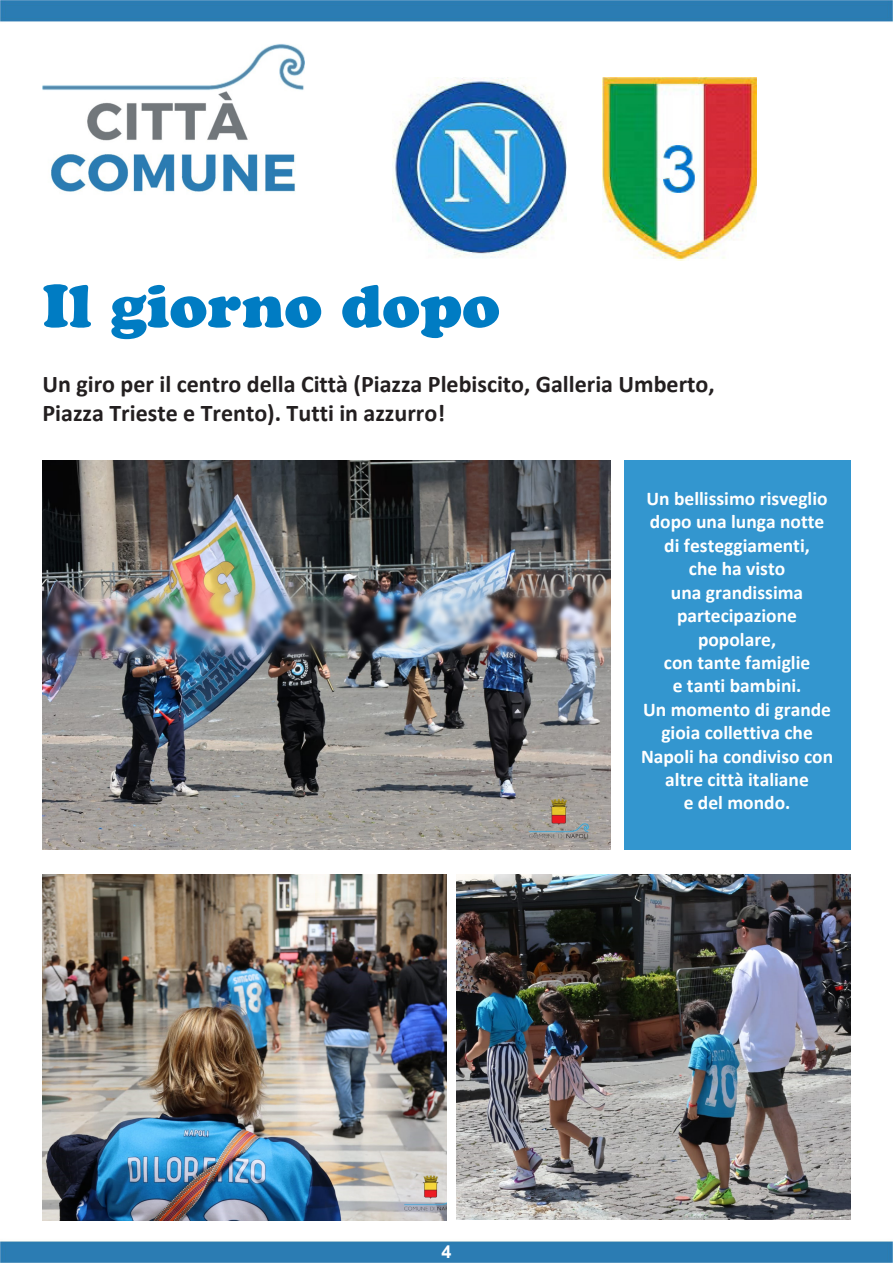
<style>
.page{position:relative;width:893px;height:1263px;background:#fff}
.page>*{position:absolute;margin:0;border:0;box-sizing:border-box;transform-origin:0 0}
.Stile_di_paragrafo_3{font:60px "Cooper Black Std";color:#007cc3}
.Corpo_del_testo{font:700 24px "Calibri";color:#231f20}
.Corpo_del_testo-2{font:700 19.5px/23.4px "Calibri";color:#fff;text-align:center}
.Corpo_del_testo-3{font:700 18px "Arial";color:#fff}
</style>
<div class="page">
<img style="left:0;top:0;width:893px;height:1263px">
<div style="left:624px;top:461px;width:226px;height:389px;background:#3396cf"></div>
<img style="left:43px;top:44px;width:262px;height:164px">
<img style="left:43px;top:461px;width:568px;height:389px">
<img style="left:43px;top:874px;width:403px;height:346px">
<img style="left:457px;top:874px;width:393px;height:345px">
<img style="left:602px;top:78px;width:154px;height:182px">
<img style="left:392px;top:78px;width:175px;height:182px">
<p class="Stile_di_paragrafo_3" style="left:43px;top:270px;width:459px">Il giorno dopo</p>
<p class="Corpo_del_testo" style="left:43px;top:367px;width:674px">Un giro per il centro della Città (Piazza Plebiscito, Galleria Umberto,</p>
<p class="Corpo_del_testo" style="left:43px;top:396px;width:404px">Piazza Trieste e Trento). Tutti in azzurro!</p>
<p class="Corpo_del_testo-3" style="left:441px;top:1238px;width:12px">4</p>
<p class="Corpo_del_testo-2" style="left:646px;top:487px;width:183px">Un bellissimo risveglio</p>
<p class="Corpo_del_testo-2" style="left:650px;top:510px;width:176px">dopo una lunga notte</p>
<p class="Corpo_del_testo-2" style="left:664px;top:533px;width:147px">di festeggiamenti,</p>
<p class="Corpo_del_testo-2" style="left:689px;top:557px;width:98px">che ha visto</p>
<p class="Corpo_del_testo-2" style="left:671px;top:580px;width:134px">una grandissima partecipazione popolare,</p>
<p class="Corpo_del_testo-2" style="left:664px;top:650px;width:148px">con tante famiglie</p>
<p class="Corpo_del_testo-2" style="left:673px;top:674px;width:130px">e tanti bambini.</p>
<p class="Corpo_del_testo-2" style="left:641px;top:697px;width:194px">Un momento di grande gioia collettiva che<br>Napoli ha condiviso con altre città italiane</p>
<p class="Corpo_del_testo-2" style="left:684px;top:791px;width:108px">e del mondo.</p>
</div>
